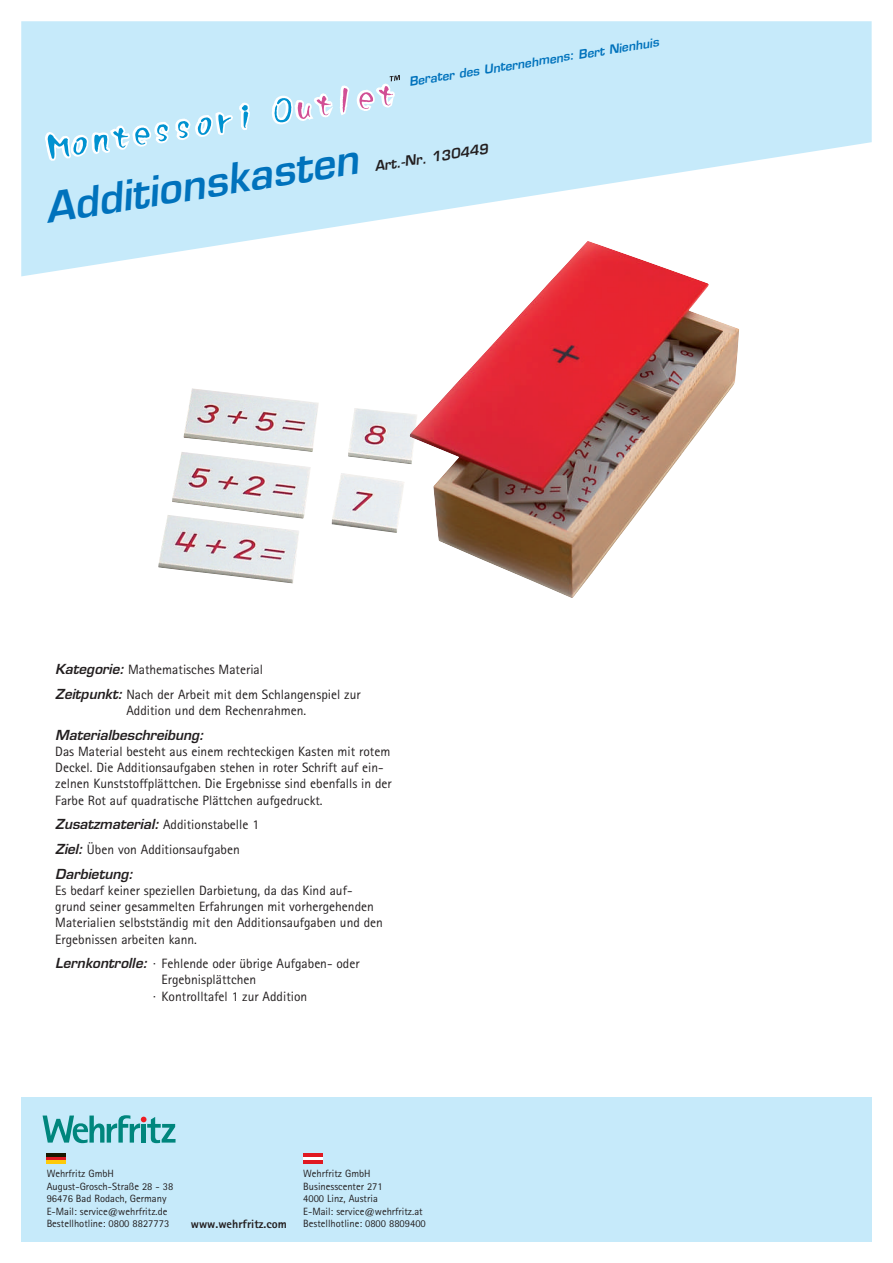
<style>
.page{position:relative;width:893px;height:1263px;background:#fff}
.page>*{position:absolute;margin:0;border:0;box-sizing:border-box;transform-origin:0 0}
.t1{font:italic 600 40.5px "Eurostile LT";color:#0072bc}
.t2{font:13.5px/16.2px "Agfa Rotis Sans Serif";color:#231f20}
.t3{font:italic 600 13.5px "Eurostile LT";color:#231f20}
.t4{font:italic 600 12px "Eurostile LT";color:#0072bc}
.t5{font:800 12px "Agfa Rotis Sans Serif";color:#231f20}
.t6{font:10.5px/12.6px "Agfa Rotis Sans Serif";color:#231f20}
.s1{font-family:"Eurostile LT";font-weight:600;font-style:italic}
</style>
<div class="page">
<img style="left:158px;top:388px;width:251px;height:196px">
<svg style="left:21px;top:21px;width:851px;height:255px;fill:#c6eafa"></svg>
<div style="left:21px;top:1097px;width:851px;height:145px;background:#c6eafa"></div>
<svg style="left:270px;top:75px;width:130px;height:50px;background:#cbe1f3"></svg>
<svg style="left:44px;top:99px;width:208px;height:64px;background:#bee5f7"></svg>
<svg style="left:43px;top:1115px;width:133px;height:28px"></svg>
<svg style="left:303px;top:1156px;width:19px;height:4px"></svg>
<hr style="left:303px;top:1153px;width:19px;height:3px;background:#e01921">
<hr style="left:303px;top:1160px;width:19px;height:4px;background:#e01921">
<svg style="left:47px;top:1156px;width:19px;height:4px"></svg>
<hr style="left:47px;top:1153px;width:19px;height:3px;background:#191800">
<hr style="left:47px;top:1160px;width:19px;height:4px;background:#feca0a">
<img style="left:409px;top:241px;width:388px;height:357px">
<p class="t4" style="left:408px;top:77px;width:254px;rotate:-9deg">Berater des Unternehmens: Bert Nienhuis</p>
<h1 class="t1" style="left:43px;top:193px;width:318px;rotate:-9deg">Additionskasten</h1>
<p class="t3" style="left:374px;top:161px;width:116px;rotate:-9deg">Art.-Nr. 130449</p>
<p class="t2" style="left:55px;top:657px;width:307px;line-height:24.8px"><span class="s1">Kategorie:</span> Mathematisches Material<br><span class="s1">Zeitpunkt:</span> Nach der Arbeit mit dem Schlangenspiel zur</p>
<p class="t2" style="left:126px;top:702px;width:182px">Addition und dem Rechenrahmen.</p>
<p class="t3" style="left:55px;top:729px;width:150px">Materialbeschreibung:</p>
<p class="t2" style="left:55px;top:743px;width:338px">Das Material besteht aus einem rechteckigen Kasten mit rotem Deckel. Die Additionsaufgaben stehen in roter Schrift auf ein&shy;zelnen Kunststoffplättchen. Die Ergebnisse sind ebenfalls in der Farbe Rot auf quadratische Plättchen aufgedruckt.</p>
<p class="t2" style="left:55px;top:812px;width:205px;line-height:24.8px"><span class="s1">Zusatzmaterial:</span> Additionstabelle 1<br><span class="s1">Ziel:</span> Üben von Additionsaufgaben</p>
<p class="t3" style="left:55px;top:868px;width:79px">Darbietung:</p>
<p class="t2" style="left:55px;top:882px;width:329px">Es bedarf keiner speziellen Darbietung, da das Kind auf&shy;grund seiner gesammelten Erfahrungen mit vorhergehenden Materialien selbstständig mit den Additionsaufgaben und den Ergebnissen arbeiten kann.</p>
<p class="t2" style="left:55px;top:956px;width:306px"><span class="s1">Lernkontrolle:</span> · Fehlende oder übrige Aufgaben- oder</p>
<p class="t2" style="left:162px;top:972px;width:96px">Ergebnisplättchen</p>
<p class="t2" style="left:153px;top:988px;width:156px">· Kontrolltafel 1 zur Addition</p>
<p class="t6" style="left:47px;top:1167px;width:128px">Wehrfritz GmbH<br>August-Grosch-Straße 28 - 38<br>96476 Bad Rodach, Germany<br>E-Mail: service@wehrfritz.de<br>Bestellhotline: 0800 8827773</p>
<p class="t6" style="left:303px;top:1167px;width:121px">Wehrfritz GmbH<br>Businesscenter 271<br>4000 Linz, Austria<br>E-Mail: service@wehrfritz.at</p>
<p class="t5" style="left:191px;top:1216px;width:97px">www.wehrfritz.com</p>
<p class="t6" style="left:303px;top:1217px;width:124px">Bestellhotline: 0800 8809400</p>
</div>
